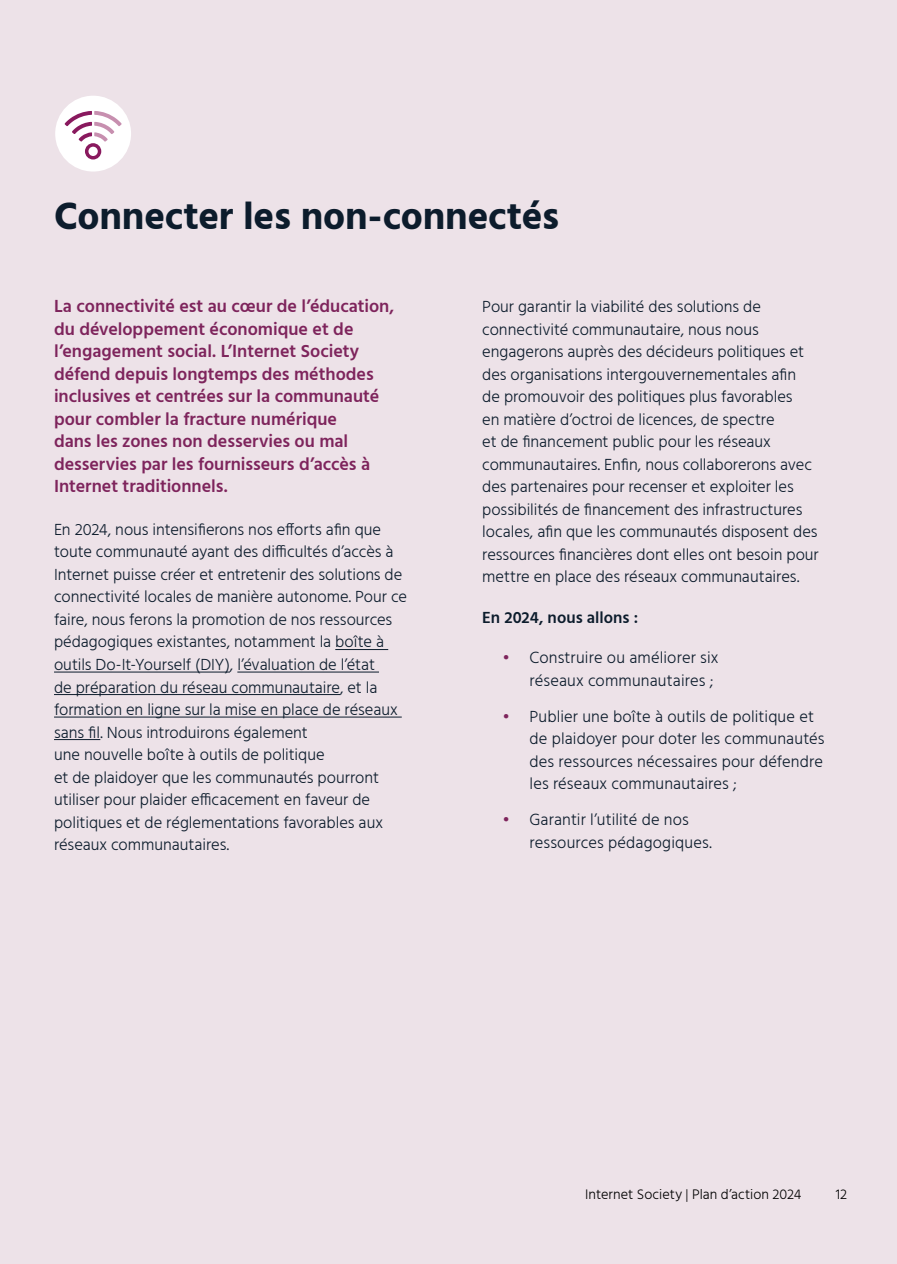
<style>
.page{position:relative;width:897px;height:1264px;background:#fff}
.page>*{position:absolute;margin:0;border:0;box-sizing:border-box;transform-origin:0 0}
.t1{font:700 39px "Hind";letter-spacing:-.005em;color:#0c1c2c}
.Highlighted_Body_Copy{font:600 18px/22.5px "Hind";color:#7e245c}
.Body_Copy__Light{font:300 16.5px/22.5px "Hind";color:#0c1c2c}
.Body_Copy__Light-2{font:600 16.5px "Hind";color:#0c1c2c}
.t2{font:300 14.25px "Hind";color:#000}
.s1{color:#7e245c}
</style>
<div class="page">
<div style="left:0;top:0;width:896px;height:1264px;background:#ede2e8"></div>
<hr style="left:335px;top:649px;width:53px;height:1px;background:#0c1c2c">
<hr style="left:54px;top:671px;width:176px;height:1px;background:#0c1c2c">
<hr style="left:237px;top:671px;width:142px;height:1px;background:#0c1c2c">
<hr style="left:54px;top:694px;width:286px;height:1px;background:#0c1c2c">
<hr style="left:54px;top:716px;width:348px;height:1px;background:#0c1c2c">
<hr style="left:54px;top:739px;width:46px;height:1px;background:#0c1c2c">
<div style="left:55px;top:96px;width:76px;height:75px;background:#fff;border-radius:50%"></div>
<svg style="left:65px;top:111px;width:57px;height:48px"></svg>
<h3 class="t1" style="left:54px;top:193px;width:506px">Connecter les non-connectés</h3>
<p class="Highlighted_Body_Copy" style="left:54px;top:296px;width:342px">La connectivité est au cœur de l’éducation, du développement économique et de l’engagement social. L’Internet Society défend depuis longtemps des méthodes inclusives et centrées sur la communauté pour combler la fracture numérique<br>dans les zones non desservies ou mal desservies par les fournisseurs d’accès à Internet traditionnels.</p>
<p class="Body_Copy__Light" style="left:54px;top:519px;width:354px">En 2024, nous intensifierons nos efforts afin que toute communauté ayant des difficultés d’accès à Internet puisse créer et entretenir des solutions de connectivité locales de manière autonome. Pour ce faire, nous ferons la promotion de nos ressources pédagogiques existantes, notamment la boîte à outils Do-It-Yourself (DIY), l’évaluation de l’état<br>de préparation du réseau communautaire, et la formation en ligne sur la mise en place de réseaux sans fil. Nous introduirons également<br>une nouvelle boîte à outils de politique<br>et de plaidoyer que les communautés pourront utiliser pour plaider efficacement en faveur de politiques et de réglementations favorables aux réseaux communautaires.</p>
<p class="Body_Copy__Light" style="left:482px;top:296px;width:338px">Pour garantir la viabilité des solutions de connectivité communautaire, nous nous engagerons auprès des décideurs politiques et des organisations intergouvernementales afin<br>de promouvoir des politiques plus favorables<br>en matière d’octroi de licences, de spectre<br>et de financement public pour les réseaux communautaires. Enfin, nous collaborerons avec des partenaires pour recenser et exploiter les possibilités de financement des infrastructures locales, afin que les communautés disposent des ressources financières dont elles ont besoin pour mettre en place des réseaux communautaires.</p>
<p class="Body_Copy__Light-2" style="left:482px;top:606px;width:157px">En 2024, nous allons :</p>
<p class="Body_Copy__Light" style="left:529px;top:647px;width:190px;text-indent:-27px"><span class="s1">•</span> Construire ou améliorer six réseaux communautaires ;</p>
<p class="Body_Copy__Light" style="left:529px;top:706px;width:296px;text-indent:-27px"><span class="s1">•</span> Publier une boîte à outils de politique et de plaidoyer pour doter les communautés des ressources nécessaires pour défendre les réseaux communautaires ;</p>
<p class="Body_Copy__Light" style="left:529px;top:809px;width:184px;text-indent:-27px"><span class="s1">•</span> Garantir l’utilité de nos ressources pédagogiques.</p>
<p class="t2" style="left:585px;top:1185px;width:217px">Internet Society | Plan d’action 2024</p>
<p class="t2" style="left:835px;top:1185px;width:13px">12</p>
</div>
